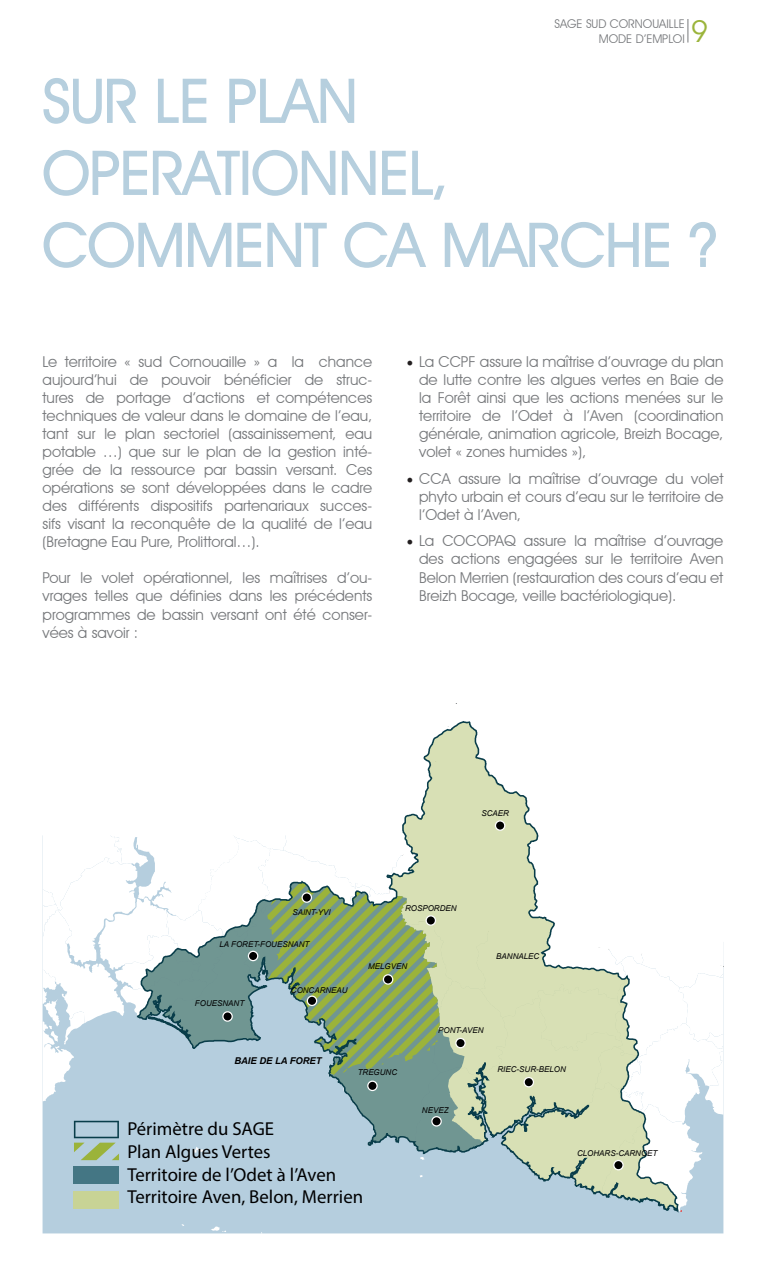
<style>
.page{position:relative;width:766px;height:1276px;background:#fff}
.page>*{position:absolute;margin:0;border:0;box-sizing:border-box;transform-origin:0 0}
.t1{font:60px/72px "Avant Garde IT Cby BT";color:#b6cfde}
.t2{font:30px "Avant Garde IT Cby BT";color:#9bb43b}
.t3{font:18.75px/22.5px "Myriad Pro";color:#000001}
.t4{font:15px/18px "Avant Garde IT Cby BT";color:#76787b;text-align:justify}
.t5{font:12px/14.4px "Avant Garde IT Cby BT";color:#76787b;text-align:right}
.t6{font:italic 700 9.45px "Arial";color:#000001}
.t7{font:italic 7.95px "Arial";color:#000001}
.s1{font-family:"Minion Pro";font-size:18px;color:#231f20}
</style>
<div class="page">
<svg style="left:687px;top:19px;width:1px;height:24px"></svg>
<svg style="left:43px;top:78px;width:93px;height:46px"></svg>
<svg style="left:158px;top:78px;width:49px;height:45px"></svg>
<svg style="left:229px;top:78px;width:126px;height:45px"></svg>
<svg style="left:43px;top:150px;width:197px;height:46px"></svg>
<div style="left:242px;top:151px;width:6px;height:44px;border:2px solid #b6cfde"></div>
<svg style="left:252px;top:150px;width:193px;height:50px"></svg>
<svg style="left:43px;top:222px;width:284px;height:46px"></svg>
<svg style="left:344px;top:222px;width:82px;height:46px"></svg>
<svg style="left:444px;top:222px;width:225px;height:46px"></svg>
<svg style="left:689px;top:222px;width:27px;height:45px"></svg>
<svg style="left:43px;top:721px;width:680px;height:512px"></svg>
<svg style="left:524px;top:1077px;width:9px;height:10px"></svg>
<div style="left:523px;top:1077px;width:11px;height:10px;border:1px solid #fff;border-radius:50%"></div>
<div style="left:426px;top:916px;width:9px;height:9px;background:#000001;border-radius:50%"></div>
<div style="left:425px;top:915px;width:11px;height:10px;border:1px solid #fff;border-radius:50%"></div>
<svg style="left:495px;top:821px;width:9px;height:9px"></svg>
<div style="left:494px;top:820px;width:11px;height:11px;border:1px solid #fff;border-radius:50%"></div>
<svg style="left:613px;top:1160px;width:10px;height:9px"></svg>
<div style="left:613px;top:1159px;width:10px;height:11px;border:1px solid #fff;border-radius:50%"></div>
<svg style="left:455px;top:1038px;width:10px;height:9px"></svg>
<div style="left:455px;top:1037px;width:10px;height:11px;border:1px solid #fff;border-radius:50%"></div>
<div style="left:432px;top:1116px;width:9px;height:10px;background:#000001;border-radius:50%"></div>
<div style="left:431px;top:1116px;width:10px;height:10px;border:1px solid #fff;border-radius:50%"></div>
<div style="left:367px;top:1081px;width:10px;height:9px;background:#000001;border-radius:50%"></div>
<div style="left:367px;top:1080px;width:10px;height:11px;border:1px solid #fff;border-radius:50%"></div>
<svg style="left:383px;top:974px;width:9px;height:10px"></svg>
<div style="left:382px;top:974px;width:11px;height:10px;border:1px solid #fff;border-radius:50%"></div>
<svg style="left:307px;top:996px;width:9px;height:9px"></svg>
<div style="left:306px;top:995px;width:11px;height:11px;border:1px solid #fff;border-radius:50%"></div>
<svg style="left:302px;top:893px;width:9px;height:9px"></svg>
<div style="left:301px;top:892px;width:11px;height:11px;border:1px solid #fff;border-radius:50%"></div>
<svg style="left:248px;top:951px;width:10px;height:9px"></svg>
<div style="left:248px;top:950px;width:10px;height:11px;border:1px solid #fff;border-radius:50%"></div>
<svg style="left:223px;top:1012px;width:9px;height:9px"></svg>
<div style="left:222px;top:1011px;width:11px;height:10px;border:1px solid #fff;border-radius:50%"></div>
<p class="t5" style="left:554px;top:17px;width:132px">SAGE SUD CORNOUAILLE<br>MODE D’EMPLOI</p>
<p class="t1" style="left:43px;top:64px;width:675px">SUR LE PLAN<br>OPERATIONNEL,<br>COMMENT CA MARCHE ?</p>
<h2 class="t2" style="left:691px;top:13px;width:18px">9</h2>
<p class="t4" style="left:43px;top:353px;width:331px">Le territoire « sud Cornouaille » a la chance aujourd’hui de pouvoir bénéficier de struc&shy;tures de portage d’actions et compétences techniques de valeur dans le domaine de l’eau, tant sur le plan sectoriel (assainissement, eau potable …) que sur le plan de la gestion inté&shy;grée de la ressource par bassin versant. Ces opérations se sont développées dans le cadre des différents dispositifs partenariaux succes&shy;sifs visant la reconquête de la qualité de l’eau (Bretagne Eau Pure, Prolittoral…).</p>
<p class="t4" style="left:43px;top:569px;width:331px">Pour le volet opérationnel, les maîtrises d’ou&shy;vrages telles que définies dans les précédents programmes de bassin versant ont été conser&shy;vées à savoir :</p>
<p class="t4" style="left:419px;top:353px;width:306px;text-indent:-13px"><span class="s1">•</span> La CCPF assure la maîtrise d’ouvrage du plan de lutte contre les algues vertes en Baie de la Forêt ainsi que les actions menées sur le territoire de l’Odet à l’Aven (coordination générale, animation agricole, Breizh Bocage, volet « zones humides »),</p>
<p class="t4" style="left:419px;top:469px;width:306px;text-indent:-13px"><span class="s1">•</span> CCA assure la maîtrise d’ouvrage du volet phyto urbain et cours d’eau sur le territoire de l’Odet à l’Aven,</p>
<p class="t4" style="left:419px;top:532px;width:305px;text-indent:-13px"><span class="s1">•</span> La COCOPAQ assure la maîtrise d’ouvrage des actions engagées sur le territoire Aven Belon Merrien (restauration des cours d’eau et Breizh Bocage, veille bactériologique).</p>
<p class="t7" style="left:292px;top:906px;width:40px">SAINT-YVI</p>
<p class="t7" style="left:219px;top:939px;width:91px">LA FORET-FOUESNANT</p>
<p class="t7" style="left:481px;top:808px;width:29px">SCAER</p>
<p class="t7" style="left:405px;top:903px;width:53px">ROSPORDEN</p>
<p class="t7" style="left:496px;top:951px;width:45px">BANNALEC</p>
<p class="t7" style="left:195px;top:998px;width:51px">FOUESNANT</p>
<p class="t7" style="left:291px;top:985px;width:58px">CONCARNEAU</p>
<p class="t7" style="left:368px;top:961px;width:41px">MELGVEN</p>
<p class="t6" style="left:234px;top:1054px;width:89px">BAIE DE LA FORET</p>
<p class="t7" style="left:357px;top:1067px;width:41px">TREGUNC</p>
<p class="t3" style="left:127px;top:1117px;width:237px">Périmètre du SAGE<br>Plan Algues Vertes<br>Territoire de l’Odet à l’Aven<br>Territoire Aven, Belon, Merrien</p>
<p class="t7" style="left:438px;top:1025px;width:47px">PONT-AVEN</p>
<p class="t7" style="left:422px;top:1104px;width:28px">NEVEZ</p>
<p class="t7" style="left:497px;top:1064px;width:70px">RIEC-SUR-BELON</p>
<p class="t7" style="left:577px;top:1147px;width:82px">CLOHARS-CARNOET</p>
</div>
